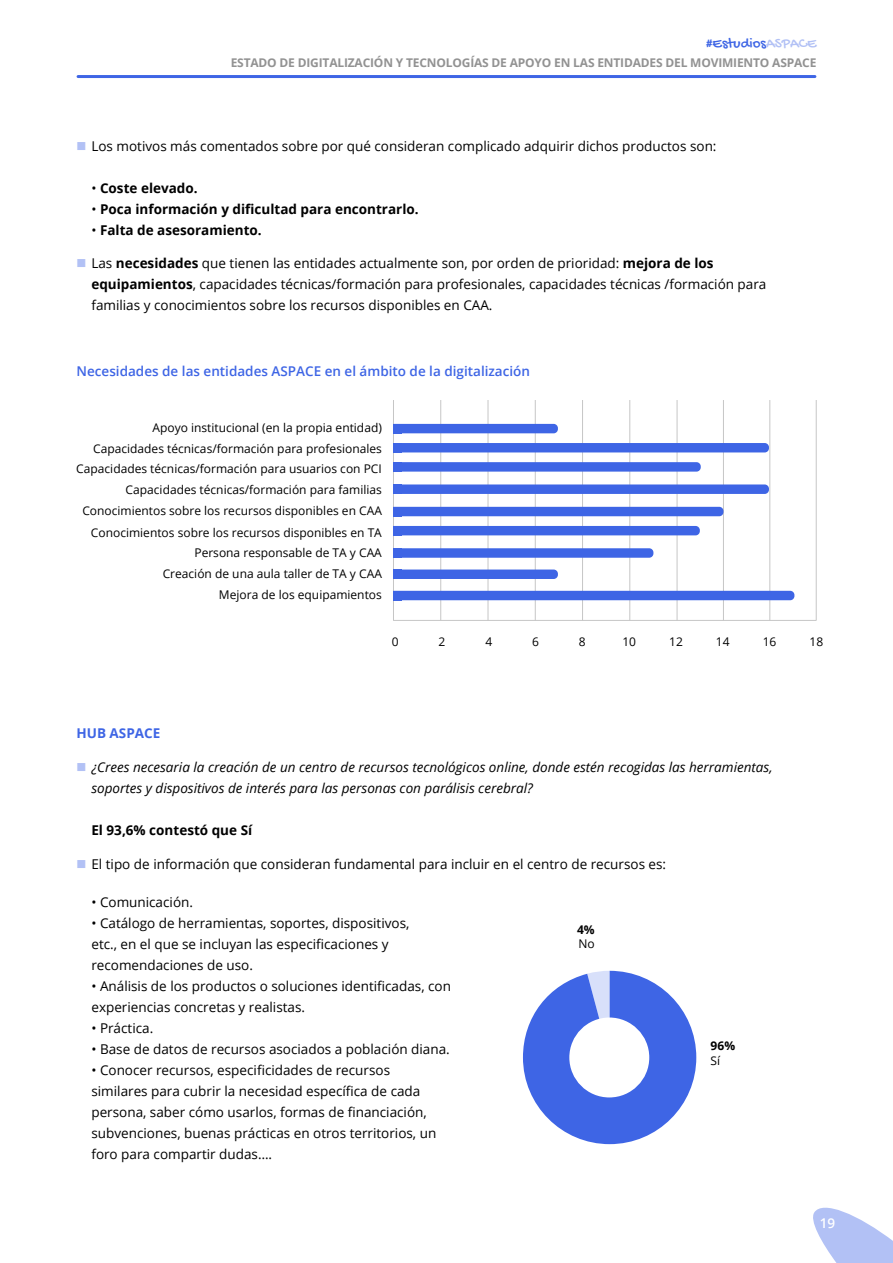
<style>
.page{position:relative;width:893px;height:1263px;background:#fff}
.page>*{position:absolute;margin:0;border:0;box-sizing:border-box;transform-origin:0 0}
.t1{font:15px "Gochi Hand";color:#3e65e5}
.t2{font:13.5px/21px "Open Sans";color:#000}
.t3{font:italic 13.5px/21px "Open Sans";color:#000}
.t4{font:700 13.5px "Open Sans";color:#000}
.t5{font:600 13.5px "Open Sans";color:#3e65e5}
.t6{font:700 13.5px "Open Sans";color:#3e65e5}
.t7{font:600 13.5px "Open Sans";color:#fff}
.t8{font:12px/21.3px "Open Sans";color:#000;text-align:right}
.t9{font:700 12px "Open Sans";letter-spacing:-.015em;color:#929292}
.t10{font:700 12px "Open Sans";color:#000}
.s1{color:#b2c1f5}
.s2{font-family:"Sarabun";font-weight:800;font-size:16.5px;color:#b2c1f5}
.s3{font-weight:400}
.s4{font-weight:700}
.s5{font-family:"Sarabun";font-weight:800;font-style:normal;font-size:16.5px;color:#b2c1f5}
</style>
<div class="page">
<hr style="left:393px;top:400px;width:1px;height:221px;background:#c6c6c6">
<hr style="left:440px;top:400px;width:1px;height:221px;background:#c6c6c6">
<hr style="left:488px;top:400px;width:1px;height:221px;background:#c6c6c6">
<hr style="left:535px;top:400px;width:1px;height:221px;background:#c6c6c6">
<hr style="left:582px;top:400px;width:1px;height:221px;background:#c6c6c6">
<hr style="left:629px;top:400px;width:1px;height:221px;background:#c6c6c6">
<hr style="left:677px;top:400px;width:1px;height:221px;background:#c6c6c6">
<hr style="left:393px;top:620px;width:423px;height:1px;background:#c6c6c6">
<hr style="left:723px;top:400px;width:1px;height:221px;background:#c6c6c6">
<hr style="left:770px;top:400px;width:1px;height:221px;background:#c6c6c6">
<hr style="left:816px;top:400px;width:1px;height:221px;background:#c6c6c6">
<div style="left:402px;top:443px;width:367px;height:9px;background:#3e65e5"></div>
<svg style="left:402px;top:462px;width:299px;height:10px;background:#496de6"></svg>
<svg style="left:402px;top:484px;width:367px;height:10px;background:#486de6"></svg>
<div style="left:402px;top:507px;width:321px;height:9px;background:#3e65e5"></div>
<div style="left:402px;top:526px;width:298px;height:9px;background:#3e65e5"></div>
<svg style="left:402px;top:548px;width:251px;height:10px;background:#486de6"></svg>
<div style="left:402px;top:591px;width:392px;height:9px;background:#3e65e5"></div>
<svg style="left:402px;top:424px;width:156px;height:9px"></svg>
<svg style="left:402px;top:569px;width:156px;height:10px;background:#496ee6"></svg>
<svg style="left:523px;top:971px;width:173px;height:173px"></svg>
<div style="left:569px;top:1017px;width:80px;height:80px;background:#fff;border-radius:50%"></div>
<div style="left:393px;top:424px;width:9px;height:9px;background:#3e65e5"></div>
<div style="left:393px;top:443px;width:9px;height:9px;background:#3e65e5"></div>
<div style="left:393px;top:462px;width:9px;height:10px;background:#3e65e5"></div>
<div style="left:393px;top:484px;width:9px;height:10px;background:#3e65e5"></div>
<div style="left:393px;top:507px;width:9px;height:9px;background:#3e65e5"></div>
<div style="left:393px;top:526px;width:9px;height:9px;background:#3e65e5"></div>
<div style="left:393px;top:548px;width:9px;height:10px;background:#3e65e5"></div>
<div style="left:393px;top:569px;width:9px;height:10px;background:#3e65e5"></div>
<div style="left:393px;top:591px;width:9px;height:9px;background:#3e65e5"></div>
<hr style="left:78px;top:75px;width:737px;height:3px;background:#3e65e5">
<svg style="left:813px;top:1207px;width:80px;height:56px"></svg>
<p class="t1" style="left:706px;top:35px;width:112px">#Estudios<span class="s1">ASPACE</span></p>
<p class="t9" style="left:231px;top:54px;width:587px">ESTADO DE DIGITALIZACIÓN Y TECNOLOGÍAS DE APOYO EN LAS ENTIDADES DEL MOVIMIENTO ASPACE</p>
<p class="t2" style="left:77px;top:135px;width:641px"><span class="s2">■</span> Los motivos más comentados sobre por qué consideran complicado adquirir dichos productos son:</p>
<p class="t4" style="left:91px;top:178px;width:108px"><span class="s3">•</span> Coste elevado.</p>
<p class="t4" style="left:91px;top:199px;width:329px"><span class="s3">•</span> Poca información y dificultad para encontrarlo.</p>
<p class="t4" style="left:91px;top:220px;width:172px"><span class="s3">•</span> Falta de asesoramiento.</p>
<p class="t2" style="left:91px;top:253px;width:676px;text-indent:-15px"><span class="s2">■</span> Las <span class="s4">necesidades</span> que tienen las entidades actualmente son, por orden de prioridad: <span class="s4">mejora de los equipamientos</span>, capacidades técnicas/formación para profesionales, capacidades técnicas /formación para familias y conocimientos sobre los recursos disponibles en CAA.</p>
<p class="t5" style="left:77px;top:362px;width:455px">Necesidades de las entidades ASPACE en el ámbito de la digitalización</p>
<p class="t8" style="left:93px;top:417px;width:290px">Apoyo institucional (en la propia entidad)<br>Capacidades técnicas/formación para profesionales</p>
<p class="t8" style="left:76px;top:458px;width:307px">Capacidades técnicas/formación para usuarios con PCI</p>
<p class="t8" style="left:126px;top:478px;width:258px">Capacidades técnicas/formación para familias</p>
<p class="t8" style="left:82px;top:499px;width:301px">Conocimientos sobre los recursos disponibles en CAA</p>
<p class="t8" style="left:91px;top:522px;width:292px">Conocimientos sobre los recursos disponibles en TA</p>
<p class="t8" style="left:194px;top:542px;width:189px">Persona responsable de TA y CAA</p>
<p class="t8" style="left:163px;top:562px;width:221px">Creación de una aula taller de TA y CAA</p>
<p class="t8" style="left:219px;top:583px;width:164px">Mejora de los equipamientos</p>
<p class="t8" style="left:392px;top:631px;width:8px">0</p>
<p class="t8" style="left:439px;top:631px;width:8px">2</p>
<p class="t8" style="left:485px;top:631px;width:8px">4</p>
<p class="t8" style="left:532px;top:631px;width:8px">6</p>
<p class="t8" style="left:579px;top:631px;width:8px">8</p>
<p class="t8" style="left:622px;top:631px;width:15px">10</p>
<p class="t8" style="left:669px;top:631px;width:15px">12</p>
<p class="t8" style="left:716px;top:631px;width:15px">14</p>
<p class="t8" style="left:763px;top:631px;width:15px">16</p>
<p class="t8" style="left:810px;top:631px;width:15px">18</p>
<p class="t6" style="left:77px;top:724px;width:85px">HUB ASPACE</p>
<p class="t3" style="left:91px;top:756px;width:683px;text-indent:-15px"><span class="s5">■</span> ¿Crees necesaria la creación de un centro de recursos tecnológicos online, donde estén recogidas las herramientas, soportes y dispositivos de interés para las personas con parálisis cerebral?</p>
<p class="t4" style="left:91px;top:820px;width:162px">El 93,6% contestó que Sí</p>
<p class="t2" style="left:77px;top:853px;width:591px"><span class="s2">■</span> El tipo de información que consideran fundamental para incluir en el centro de recursos es:</p>
<p class="t2" style="left:91px;top:891px;width:103px">• Comunicación.</p>
<p class="t2" style="left:91px;top:912px;width:320px">• Catálogo de herramientas, soportes, dispositivos, etc., en el que se incluyan las especificaciones y recomendaciones de uso.</p>
<p class="t2" style="left:91px;top:975px;width:361px">• Análisis de los productos o soluciones identificadas, con experiencias concretas y realistas.</p>
<p class="t2" style="left:91px;top:1017px;width:63px">• Práctica.</p>
<p class="t2" style="left:91px;top:1038px;width:360px">• Base de datos de recursos asociados a población diana.</p>
<p class="t2" style="left:91px;top:1059px;width:346px">• Conocer recursos, especificidades de recursos similares para cubrir la necesidad específica de cada persona, saber cómo usarlos, formas de financiación, subvenciones, buenas prácticas en otros territorios, un foro para compartir dudas….</p>
<p class="t10" style="left:577px;top:921px;width:19px">4%</p>
<p class="t8" style="left:578px;top:933px;width:18px">No</p>
<p class="t10" style="left:711px;top:1037px;width:26px">96%</p>
<p class="t8" style="left:711px;top:1049px;width:11px">Sí</p>
<p class="t7" style="left:820px;top:1214px;width:17px">19</p>
</div>
